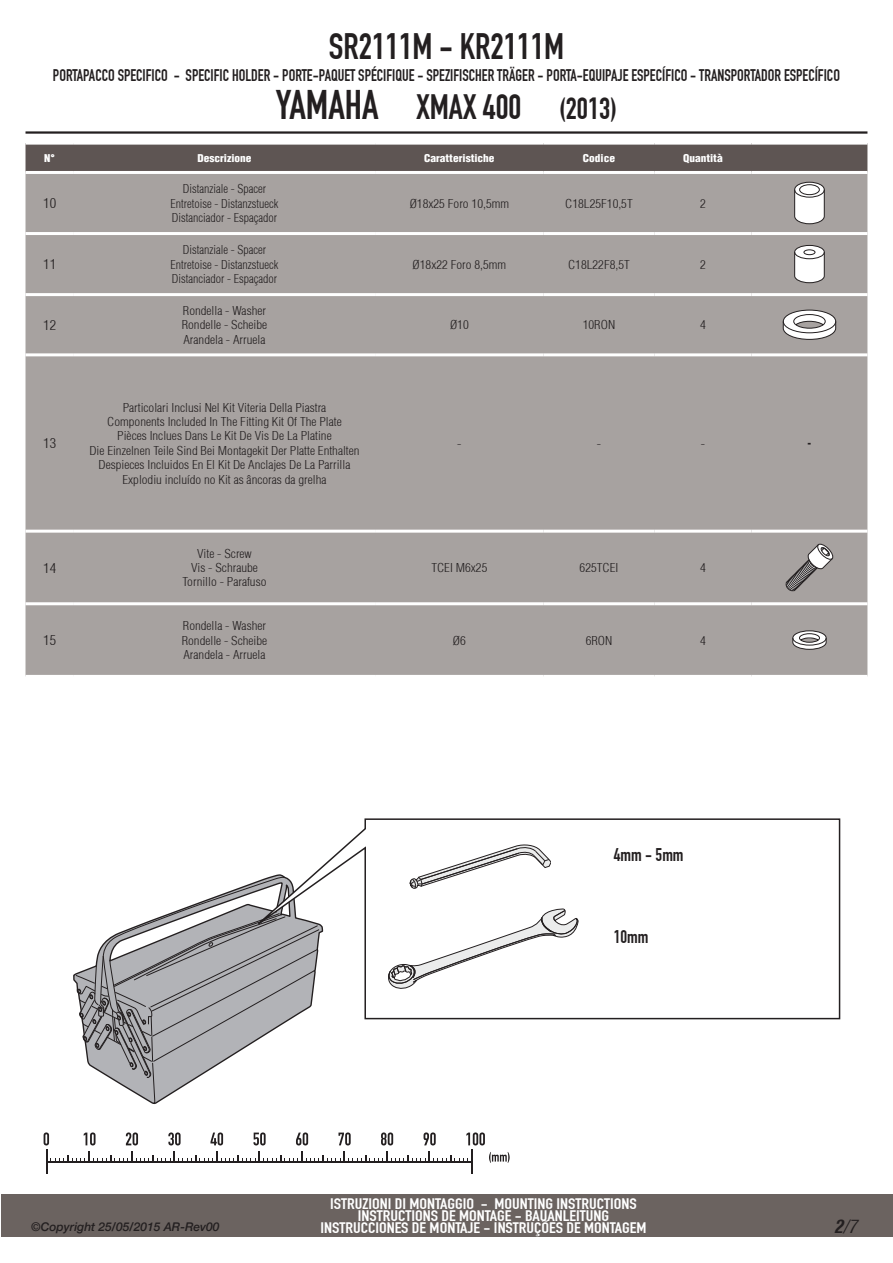
<style>
.page{position:relative;width:893px;height:1263px;background:#fff}
.page>*{position:absolute;margin:0;border:0;box-sizing:border-box;transform-origin:0 0}
.t1{font:36px "DIN Engschrift Alternate";color:#231f20}
.t2{font:34.5px "DIN Engschrift Alternate";color:#231f20}
.t3{font:18px "DIN Engschrift Alternate";color:#231f20}
.t4{font:italic condensed 18px "Helvetica";color:#231f20}
.t5{font:16.5px "DIN Engschrift Alternate";color:#231f20;scale:.95 1}
.t6{font:15px/12px "DIN Engschrift Alternate";color:#fff;text-align:center;scale:1.2 1}
.t7{font:300 condensed 13.5px "Helvetica";color:#231f20;scale:1.08 1}
.t8{font:300 condensed 12px/14.4px "Helvetica";color:#231f20;text-align:center;scale:1.08 1}
.t9{font:300 condensed 12px "Helvetica";color:#231f20}
.t10{font:italic 500 12px "Helvetica Neue";color:#231f20}
.t11{font:900 condensed 10.5px "Helvetica";color:#fff;scale:1.08 1}
.t12{font:900 condensed 10.5px "Helvetica";color:#231f20;scale:1.08 1}
.s1{font-size:40.5px}
.s2{font-size:30px}
.s3{font-weight:700}
</style>
<div class="page">
<div style="left:1px;top:1194px;width:891px;height:43px;background:#6b6360"></div>
<hr style="left:26px;top:131px;width:841px;height:3px;background:#231f20">
<svg style="left:76px;top:888px;width:214px;height:216px"></svg>
<svg style="left:237px;top:818px;width:604px;height:202px"></svg>
<svg style="left:409px;top:843px;width:141px;height:46px"></svg>
<svg style="left:386px;top:907px;width:193px;height:86px"></svg>
<svg style="left:44px;top:1132px;width:466px;height:42px"></svg>
<div style="left:26px;top:145px;width:841px;height:26px;background:#5e5553"></div>
<div style="left:26px;top:174px;width:841px;height:501px;background:#a7a2a0"></div>
<hr style="left:26px;top:232px;width:48px;height:3px;background:#fff">
<hr style="left:74px;top:232px;width:301px;height:3px;background:#fff">
<hr style="left:375px;top:232px;width:169px;height:3px;background:#fff">
<hr style="left:544px;top:232px;width:110px;height:3px;background:#fff">
<hr style="left:654px;top:232px;width:97px;height:3px;background:#fff">
<hr style="left:751px;top:232px;width:116px;height:3px;background:#fff">
<hr style="left:26px;top:293px;width:48px;height:3px;background:#fff">
<hr style="left:74px;top:293px;width:301px;height:3px;background:#fff">
<hr style="left:375px;top:293px;width:169px;height:3px;background:#fff">
<hr style="left:544px;top:293px;width:110px;height:3px;background:#fff">
<hr style="left:654px;top:293px;width:97px;height:3px;background:#fff">
<hr style="left:751px;top:293px;width:116px;height:3px;background:#fff">
<hr style="left:26px;top:353px;width:48px;height:3px;background:#fff">
<hr style="left:74px;top:353px;width:301px;height:3px;background:#fff">
<hr style="left:375px;top:353px;width:169px;height:3px;background:#fff">
<hr style="left:544px;top:353px;width:110px;height:3px;background:#fff">
<hr style="left:654px;top:353px;width:97px;height:3px;background:#fff">
<hr style="left:751px;top:353px;width:116px;height:3px;background:#fff">
<hr style="left:26px;top:530px;width:48px;height:3px;background:#fff">
<hr style="left:74px;top:530px;width:301px;height:3px;background:#fff">
<hr style="left:375px;top:530px;width:169px;height:3px;background:#fff">
<hr style="left:544px;top:530px;width:110px;height:3px;background:#fff">
<hr style="left:654px;top:530px;width:97px;height:3px;background:#fff">
<hr style="left:751px;top:530px;width:116px;height:3px;background:#fff">
<hr style="left:26px;top:602px;width:48px;height:3px;background:#fff">
<hr style="left:74px;top:602px;width:301px;height:3px;background:#fff">
<hr style="left:375px;top:602px;width:169px;height:3px;background:#fff">
<hr style="left:544px;top:602px;width:110px;height:3px;background:#fff">
<hr style="left:654px;top:602px;width:97px;height:3px;background:#fff">
<hr style="left:751px;top:602px;width:116px;height:3px;background:#fff">
<svg style="left:794px;top:181px;width:31px;height:44px"></svg>
<svg style="left:794px;top:244px;width:31px;height:40px"></svg>
<div style="left:804px;top:250px;width:11px;height:5px;background:#fff;border-radius:50%"></div>
<div style="left:803px;top:249px;width:12px;height:6px;border:1px solid #231f20;border-radius:50%"></div>
<svg style="left:782px;top:309px;width:55px;height:31px"></svg>
<svg style="left:785px;top:542px;width:49px;height:51px;background:#9e9a99"></svg>
<svg style="left:792px;top:630px;width:35px;height:20px"></svg>
<h1 class="t1" style="left:329px;top:25px;width:237px">SR2111M - KR2111M</h1>
<h3 class="t5" style="left:53px;top:65px;width:830px">PORTAPACCO SPECIFICO - SPECIFIC HOLDER - PORTE-PAQUET SPÉCIFIQUE - SPEZIFISCHER TRÄGER - PORTA-EQUIPAJE ESPECÍFICO - TRANSPORTADOR ESPECÍFICO</h3>
<h2 class="t2" style="left:276px;top:87px;width:342px"><span class="s1">YAMAHA</span> XMAX 400 <span class="s2">(2013)</span></h2>
<p class="t11" style="left:44px;top:151px;width:12px">N°</p>
<p class="t11" style="left:197px;top:151px;width:52px">Descrizione</p>
<p class="t11" style="left:424px;top:151px;width:67px">Caratteristiche</p>
<p class="t11" style="left:583px;top:151px;width:31px">Codice</p>
<p class="t11" style="left:683px;top:151px;width:38px">Quantità</p>
<p class="t7" style="left:43px;top:195px;width:13px">10</p>
<p class="t9" style="left:183px;top:181px;width:85px">Distanziale - Spacer</p>
<p class="t9" style="left:170px;top:196px;width:109px">Entretoise - Distanzstueck</p>
<p class="t9" style="left:172px;top:210px;width:107px">Distanciador - Espaçador</p>
<p class="t8" style="left:410px;top:196px;width:93px">Ø18x25 Foro 10,5mm</p>
<p class="t8" style="left:565px;top:196px;width:64px">C18L25F10,5T</p>
<p class="t8" style="left:700px;top:196px;width:7px">2</p>
<p class="t7" style="left:43px;top:256px;width:13px">11</p>
<p class="t9" style="left:183px;top:242px;width:85px">Distanziale - Spacer</p>
<p class="t9" style="left:170px;top:257px;width:109px">Entretoise - Distanzstueck</p>
<p class="t9" style="left:172px;top:271px;width:107px">Distanciador - Espaçador</p>
<p class="t8" style="left:413px;top:257px;width:88px">Ø18x22 Foro 8,5mm</p>
<p class="t8" style="left:568px;top:257px;width:59px">C18L22F8,5T</p>
<p class="t8" style="left:700px;top:257px;width:7px">2</p>
<p class="t7" style="left:43px;top:316px;width:13px">12</p>
<p class="t8" style="left:183px;top:303px;width:79px">Rondella - Washer</p>
<p class="t8" style="left:182px;top:318px;width:81px">Rondelle - Scheibe</p>
<p class="t8" style="left:183px;top:332px;width:77px">Arandela - Arruela</p>
<p class="t8" style="left:450px;top:318px;width:19px">Ø10</p>
<p class="t8" style="left:583px;top:318px;width:31px">10RON</p>
<p class="t8" style="left:700px;top:318px;width:7px">4</p>
<p class="t7" style="left:43px;top:435px;width:13px">13</p>
<p class="t8" style="left:123px;top:400px;width:190px">Particolari Inclusi Nel Kit Viteria Della Piastra</p>
<p class="t8" style="left:107px;top:414px;width:219px">Components Included In The Fitting Kit Of The Plate</p>
<p class="t8" style="left:117px;top:429px;width:200px">Pièces Inclues Dans Le Kit De Vis De La Platine</p>
<p class="t8" style="left:89px;top:443px;width:252px">Die Einzelnen Teile Sind Bei Montagekit Der Platte Enthalten<br>Despieces Incluidos En El Kit De Anclajes De La Parrilla</p>
<p class="t8" style="left:122px;top:472px;width:190px">Explodiu incluído no Kit as âncoras da grelha</p>
<p class="t8" style="left:457px;top:436px;width:5px">-</p>
<p class="t8" style="left:597px;top:436px;width:5px">-</p>
<p class="t8" style="left:701px;top:436px;width:5px">-</p>
<p class="t12" style="left:808px;top:436px;width:5px">-</p>
<p class="t7" style="left:43px;top:559px;width:13px">14</p>
<p class="t8" style="left:197px;top:546px;width:52px">Vite - Screw</p>
<p class="t8" style="left:191px;top:560px;width:63px">Vis - Schraube</p>
<p class="t8" style="left:183px;top:575px;width:79px">Tornillo - Parafuso</p>
<p class="t8" style="left:431px;top:560px;width:53px">TCEI M6x25</p>
<p class="t8" style="left:580px;top:560px;width:37px">625TCEI</p>
<p class="t8" style="left:700px;top:560px;width:7px">4</p>
<p class="t7" style="left:43px;top:632px;width:13px">15</p>
<p class="t8" style="left:183px;top:618px;width:79px">Rondella - Washer</p>
<p class="t8" style="left:182px;top:633px;width:81px">Rondelle - Scheibe</p>
<p class="t8" style="left:183px;top:647px;width:77px">Arandela - Arruela</p>
<p class="t8" style="left:453px;top:633px;width:13px">Ø6</p>
<p class="t8" style="left:586px;top:633px;width:26px">6RON</p>
<p class="t8" style="left:700px;top:633px;width:7px">4</p>
<p class="t3" style="left:614px;top:844px;width:71px">4mm - 5mm</p>
<p class="t3" style="left:614px;top:926px;width:36px">10mm</p>
<p class="t10" style="left:31px;top:1220px;width:190px">©Copyright 25/05/2015 AR-Rev00</p>
<p class="t6" style="left:320px;top:1197px;width:273px">ISTRUZIONI DI MONTAGGIO - MOUNTING INSTRUCTIONS<br>INSTRUCTIONS DE MONTAGE - BAUANLEITUNG<br>INSTRUCCIONES DE MONTAJE - INSTRUÇÕES DE MONTAGEM</p>
<h3 class="t4" style="left:834px;top:1215px;width:25px"><span class="s3">2</span>/7</h3>
</div>
